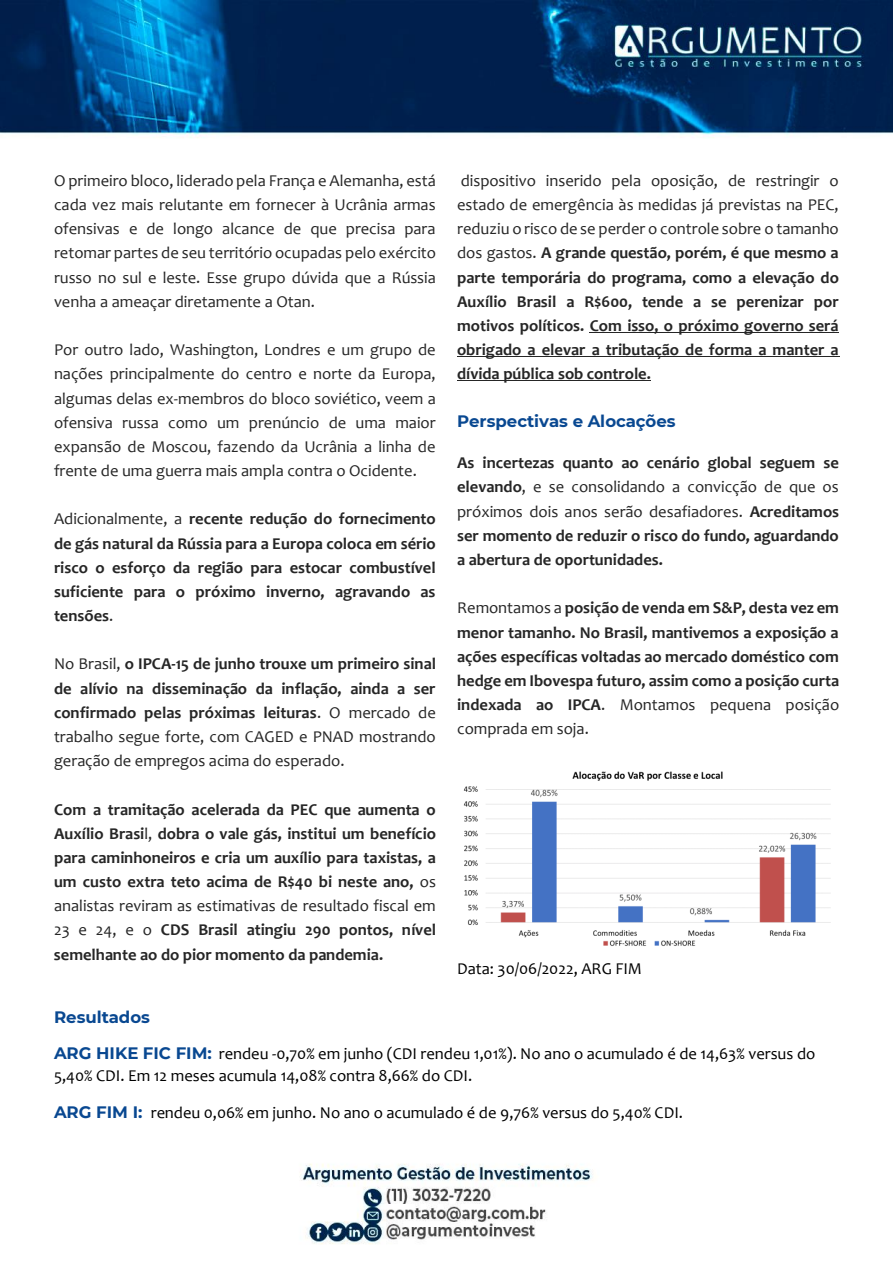
<style>
.page{position:relative;width:893px;height:1263px;background:#fff}
.page>*{position:absolute;margin:0;border:0;box-sizing:border-box;transform-origin:0 0}
.t1{font:700 16.5px/24.2px "Candara";color:#262626;text-align:justify}
.t2{font:16.5px/24.2px "Candara";color:#262626;text-align:justify}
.t3{font:16.5px/21.9px "Candara";color:#000}
.t4{font:700 16.5px "Montserrat";color:#094891}
.s1{font-weight:400}
.s2{font-family:"Montserrat";font-weight:700;color:#094891}
</style>
<div class="page">
<img style="left:1px;top:0;width:892px;height:1245px">
<hr style="left:590px;top:332px;width:249px;height:1px;background:#262626">
<hr style="left:457px;top:356px;width:382px;height:1px;background:#262626">
<hr style="left:457px;top:380px;width:194px;height:1px;background:#262626">
<div style="left:455px;top:409px;width:386px;height:23px;background:#fff"></div>
<img style="left:457px;top:764px;width:382px;height:190px">
<p class="t2" style="left:54px;top:168px;width:384px">O primeiro bloco, liderado pela França e Alemanha, está cada vez mais relutante em fornecer à Ucrânia armas ofensivas e de longo alcance de que precisa para retomar partes de seu território ocupadas pelo exército russo no sul e leste. Esse grupo dúvida que a Rússia venha a ameaçar diretamente a Otan.</p>
<p class="t2" style="left:54px;top:337px;width:383px">Por outro lado, Washington, Londres e um grupo de nações principalmente do centro e norte da Europa, algumas delas ex-membros do bloco soviético, veem a ofensiva russa como um prenúncio de uma maior expansão de Moscou, fazendo da Ucrânia a linha de frente de uma guerra mais ampla contra o Ocidente.</p>
<p class="t1" style="left:54px;top:507px;width:383px"><span class="s1">Adicionalmente, a</span> recente redução do fornecimento de gás natural da Rússia para a Europa coloca em sério risco o esforço da região para estocar combustível suficiente para o próximo inverno, agravando as tensões<span class="s1">.</span></p>
<p class="t1" style="left:54px;top:652px;width:384px"><span class="s1">No Brasil,</span> o IPCA-15 de junho trouxe um primeiro sinal de alívio na disseminação da inflação, ainda a ser confirmado pelas próximas leituras<span class="s1">. O mercado de trabalho segue forte, com CAGED e PNAD mostrando geração de empregos acima do esperado.</span></p>
<p class="t1" style="left:54px;top:797px;width:384px">Com a tramitação acelerada da PEC que aumenta o Auxílio Brasi<span class="s1">l,</span> dobra o vale gás, institui um benefício para caminhoneiros e cria um auxílio para taxistas, a um custo extra teto acima de R$40 bi neste ano, <span class="s1">os analistas reviram as estimativas de resultado fiscal em 23 e 24, e o</span> CDS Brasil atingiu 290 pontos, nível semelhante ao do pior momento da pandemia.</p>
<p class="t1" style="left:457px;top:168px;width:383px"><span class="s1">dispositivo inserido pela oposição, de restringir o estado de emergência às medidas já previstas na PEC, reduziu o risco de se perder o controle sobre o tamanho dos gastos.</span> A grande questão, porém, é que mesmo a parte temporária do programa, como a elevação do Auxílio Brasil a R$600, tende a se perenizar por motivos políticos. Com isso, o próximo governo será obrigado a elevar a tributação de forma a manter a dívida pública sob controle.</p>
<p class="t4" style="left:457px;top:409px;width:220px">Perspectivas e Alocações</p>
<p class="t1" style="left:457px;top:451px;width:384px">As incertezas quanto ao cenário global seguem se elevando<span class="s1">, e se consolidando a convicção de que os próximos dois anos serão desafiadores.</span> Acreditamos ser momento de reduzir o risco do fundo, aguardando a abertura de oportunidades.</p>
<p class="t1" style="left:457px;top:596px;width:384px"><span class="s1">Remontamos a</span> posição de venda em S&amp;P, desta vez em menor tamanho. No Brasil, mantivemos a exposição a ações específicas voltadas ao mercado doméstico com hedge em Ibovespa futuro, assim como a posição curta indexada ao IPCA<span class="s1">. Montamos pequena posição comprada em soja.</span></p>
<p class="t3" style="left:457px;top:957px;width:186px">Data: 30/06/2022, ARG FIM</p>
<p class="t4" style="left:54px;top:1005px;width:98px">Resultados</p>
<p class="t3" style="left:54px;top:1043px;width:763px"><span class="s2">ARG HIKE FIC FIM:</span> rendeu -0,70% em junho (CDI rendeu 1,01%). No ano o acumulado é de 14,63% versus do<br>5,40% CDI. Em 12 meses acumula 14,08% contra 8,66% do CDI.</p>
<p class="t3" style="left:54px;top:1101px;width:630px"><span class="s2">ARG FIM I:</span> rendeu 0,06% em junho. No ano o acumulado é de 9,76% versus do 5,40% CDI.</p>
</div>
